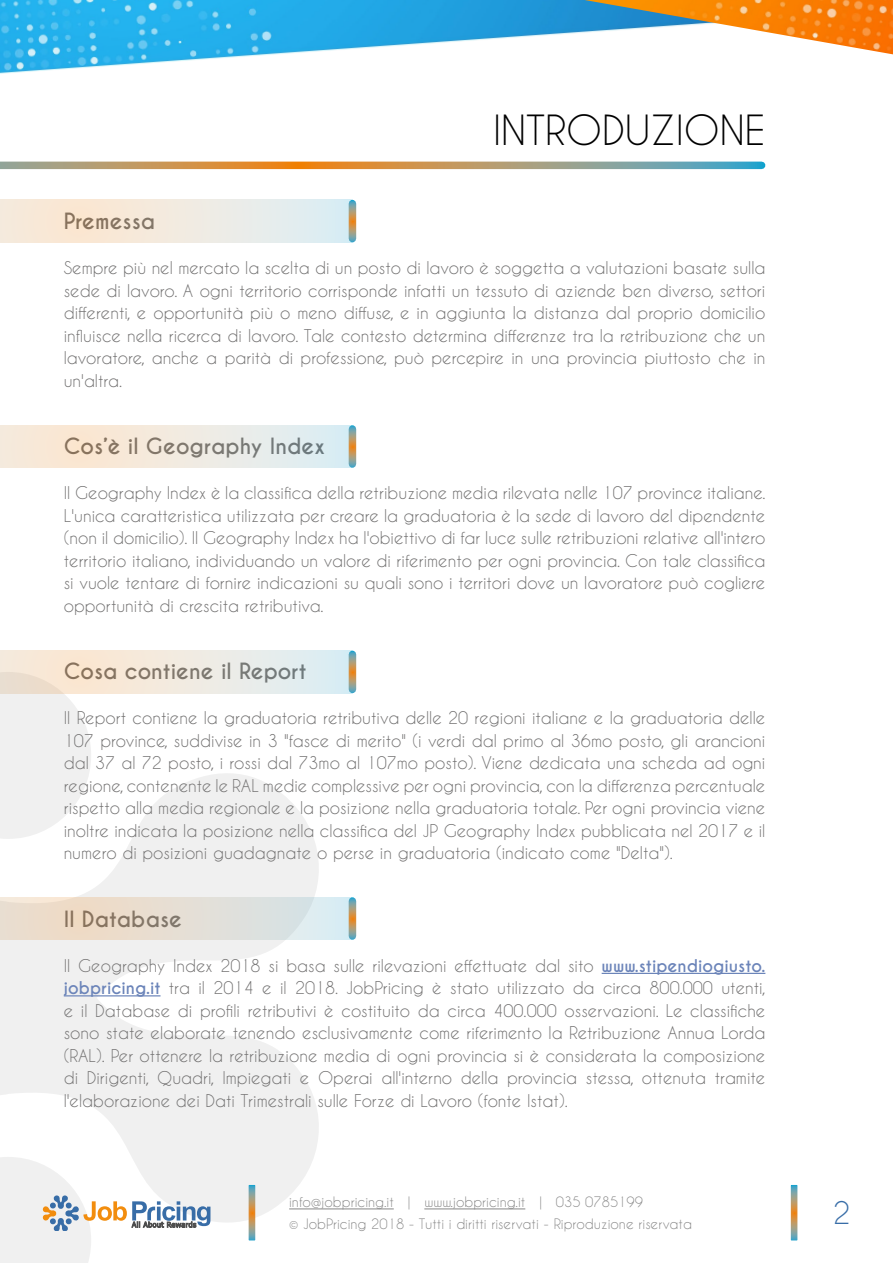
<style>
.page{position:relative;width:893px;height:1263px;background:#fff}
.page>*{position:absolute;margin:0;border:0;box-sizing:border-box;transform-origin:0 0}
.t1{font:39px "Caviar Dreams";color:#000}
.t2{font:29.25px "Caviar Dreams";color:#386da7}
.t3{font:700 21px "Caviar Dreams";color:#706f6f}
.t4{font:16.5px/22.5px "Caviar Dreams";color:#706f6f;text-align:justify}
.t5{font:13.5px/21px "Caviar Dreams";color:#878787}
.s1{font-weight:700;color:#6b84b9}
</style>
<div class="page">
<svg style="left:790px;top:1185px;width:8px;height:56px"></svg>
<img style="left:0;top:0;width:178px;height:74px">
<img style="left:148px;top:0;width:745px;height:61px">
<svg style="left:0;top:773px;width:329px;height:461px;fill:#f0f0f0"></svg>
<svg style="left:0;top:693px;width:91px;height:146px"></svg>
<svg style="left:0;top:1157px;width:210px;height:106px"></svg>
<hr style="left:289px;top:1208px;width:105px;height:1px;background:#878787">
<hr style="left:424px;top:1208px;width:101px;height:1px;background:#878787">
<svg style="left:248px;top:1185px;width:7px;height:56px"></svg>
<svg style="left:0;top:162px;width:762px;height:7px;background:#ae986c"></svg>
<hr style="left:602px;top:973px;width:163px;height:1px;background:#6b84b9">
<hr style="left:64px;top:995px;width:97px;height:1px;background:#6b84b9">
<div style="left:0;top:200px;width:353px;height:42px;background:linear-gradient(to right,#ffe8d0,#daecf2)"></div>
<svg style="left:349px;top:204px;width:7px;height:35px"></svg>
<div style="left:0;top:425px;width:353px;height:43px;background:linear-gradient(to right,#ffe8d0,#daecf2)"></div>
<svg style="left:349px;top:429px;width:7px;height:35px"></svg>
<svg style="left:0;top:651px;width:353px;height:42px;background:#ede9e0"></svg>
<svg style="left:349px;top:654px;width:7px;height:35px"></svg>
<svg style="left:0;top:897px;width:353px;height:43px;background:#e4dfd6"></svg>
<svg style="left:349px;top:901px;width:7px;height:35px"></svg>
<h1 class="t1" style="left:493px;top:107px;width:274px">INTRODUZIONE</h1>
<p class="t3" style="left:64px;top:208px;width:93px">Premessa</p>
<p class="t4" style="left:64px;top:256px;width:703px">Sempre più nel mercato la scelta di un posto di lavoro è soggetta a valutazioni basate sulla sede di lavoro. A ogni territorio corrisponde infatti un tessuto di aziende ben diverso, settori differenti, e opportunità più o meno diffuse, e in aggiunta la distanza dal proprio domicilio influisce nella ricerca di lavoro. Tale contesto determina differenze tra la retribuzione che un lavoratore, anche a parità di professione, può percepire in una provincia piuttosto che in un'altra.</p>
<p class="t3" style="left:64px;top:433px;width:263px">Cos’è il Geography Index</p>
<p class="t4" style="left:64px;top:481px;width:703px">Il Geography Index è la classifica della retribuzione media rilevata nelle 107 province italiane.<br>L'unica caratteristica utilizzata per creare la graduatoria è la sede di lavoro del dipendente (non il domicilio). Il Geography Index ha l'obiettivo di far luce sulle retribuzioni relative all'intero territorio italiano, individuando un valore di riferimento per ogni provincia. Con tale classifica si vuole tentare di fornire indicazioni su quali sono i territori dove un lavoratore può cogliere opportunità di crescita retributiva.</p>
<p class="t3" style="left:64px;top:658px;width:244px">Cosa contiene il Report</p>
<p class="t4" style="left:64px;top:706px;width:703px">Il Report contiene la graduatoria retributiva delle 20 regioni italiane e la graduatoria delle 107 province, suddivise in 3 "fasce di merito" (i verdi dal primo al 36mo posto, gli arancioni dal 37 al 72 posto, i rossi dal 73mo al 107mo posto). Viene dedicata una scheda ad ogni regione, contenente le RAL medie complessive per ogni provincia, con la differenza percentuale rispetto alla media regionale e la posizione nella graduatoria totale. Per ogni provincia viene inoltre indicata la posizione nella classifica del JP Geography Index pubblicata nel 2017 e il numero di posizioni guadagnate o perse in graduatoria (indicato come "Delta").</p>
<p class="t3" style="left:64px;top:906px;width:120px">Il Database</p>
<p class="t4" style="left:64px;top:954px;width:703px">Il Geography Index 2018 si basa sulle rilevazioni effettuate dal sito <span class="s1">www.stipendiogiusto. jobpricing.it</span> tra il 2014 e il 2018. JobPricing è stato utilizzato da circa 800.000 utenti, e il Database di profili retributivi è costituito da circa 400.000 osservazioni. Le classifiche sono state elaborate tenendo esclusivamente come riferimento la Retribuzione Annua Lorda (RAL). Per ottenere la retribuzione media di ogni provincia si è considerata la composizione di Dirigenti, Quadri, Impiegati e Operai all'interno della provincia stessa, ottenuta tramite l'elaborazione dei Dati Trimestrali sulle Forze di Lavoro (fonte Istat).</p>
<p class="t5" style="left:289px;top:1191px;width:404px">info@jobpricing.it | www.jobpricing.it | 035 0785199<br>© JobPricing 2018 - Tutti i diritti riservati - Riproduzione riservata</p>
<h2 class="t2" style="left:833px;top:1195px;width:19px">2</h2>
</div>
